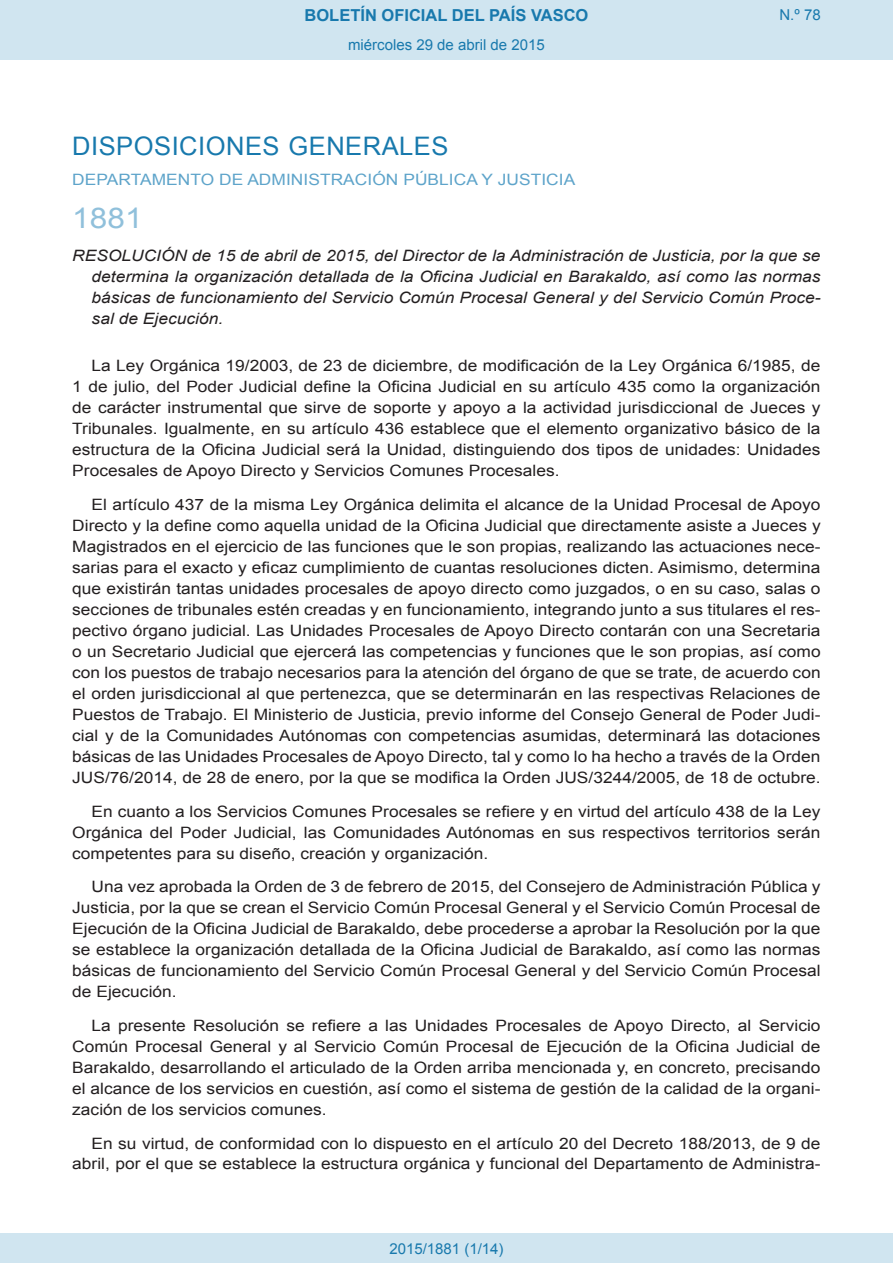
<style>
.page{position:relative;width:893px;height:1263px;background:#fff}
.page>*{position:absolute;margin:0;border:0;box-sizing:border-box;transform-origin:0 0}
.BOPVOrden{font:28.5px "Arial";color:#90c0db;scale:1.11 1}
.BOPVSeccion{font:25.5px "Arial";letter-spacing:.02em;color:#1879ad}
.t1{font:700 16.5px "Arial";color:#1879ad}
.BOPVDetalle{font:15.6px/21px "Arial";color:#231f20;text-align:justify;scale:1.11 1}
.BOPVTitulo{font:italic 15.6px/21px "Arial";color:#231f20;text-align:justify;scale:1.11 1}
.BOPVOrganismo{font:15.6px "Arial";letter-spacing:.005em;color:#5ea4ca;scale:1.11 1}
.Paginacion_Centro{font:15px "Arial";color:#1879ad}
</style>
<div class="page">
<div style="left:0;top:0;width:893px;height:60px;background:#d0e5f0"></div>
<div style="left:0;top:1233px;width:893px;height:30px;background:#d0e5f0"></div>
<p class="t1" style="left:305px;top:4px;width:285px">BOLETÍN OFICIAL DEL PAÍS VASCO</p>
<p class="Paginacion_Centro" style="left:348px;top:35px;width:198px">miércoles 29 de abril de 2015</p>
<p class="Paginacion_Centro" style="left:779px;top:5px;width:43px">N.º 78</p>
<p class="BOPVSeccion" style="left:72px;top:129px;width:378px">DISPOSICIONES GENERALES</p>
<p class="BOPVOrganismo" style="left:72px;top:169px;width:455px">DEPARTAMENTO DE ADMINISTRACIÓN PÚBLICA Y JUSTICIA</p>
<p class="BOPVOrden" style="left:72px;top:199px;width:65px">1881</p>
<p class="BOPVTitulo" style="left:92px;top:246px;width:658px;text-indent:-19px">RESOLUCIÓN de 15 de abril de 2015, del Director de la Administración de Justicia, por la que se determina la organización detallada de la Oficina Judicial en Barakaldo, así como las normas básicas de funcionamiento del Servicio Común Procesal General y del Servicio Común Proce&shy;sal de Ejecución.</p>
<p class="BOPVDetalle" style="left:72px;top:355px;width:676px;text-indent:19px">La Ley Orgánica 19/2003, de 23 de diciembre, de modificación de la Ley Orgánica 6/1985, de 1 de julio, del Poder Judicial define la Oficina Judicial en su artículo 435 como la organización de carácter instrumental que sirve de soporte y apoyo a la actividad jurisdiccional de Jueces y Tribunales. Igualmente, en su artículo 436 establece que el elemento organizativo básico de la estructura de la Oficina Judicial será la Unidad, distinguiendo dos tipos de unidades: Unidades Procesales de Apoyo Directo y Servicios Comunes Procesales.</p>
<p class="BOPVDetalle" style="left:72px;top:494px;width:676px;text-indent:19px">El artículo 437 de la misma Ley Orgánica delimita el alcance de la Unidad Procesal de Apoyo Directo y la define como aquella unidad de la Oficina Judicial que directamente asiste a Jueces y Magistrados en el ejercicio de las funciones que le son propias, realizando las actuaciones nece&shy;sarias para el exacto y eficaz cumplimiento de cuantas resoluciones dicten. Asimismo, determina que existirán tantas unidades procesales de apoyo directo como juzgados, o en su caso, salas o secciones de tribunales estén creadas y en funcionamiento, integrando junto a sus titulares el res&shy;pectivo órgano judicial. Las Unidades Procesales de Apoyo Directo contarán con una Secretaria o un Secretario Judicial que ejercerá las competencias y funciones que le son propias, así como con los puestos de trabajo necesarios para la atención del órgano de que se trate, de acuerdo con el orden jurisdiccional al que pertenezca, que se determinarán en las respectivas Relaciones de Puestos de Trabajo. El Ministerio de Justicia, previo informe del Consejo General de Poder Judi&shy;cial y de la Comunidades Autónomas con competencias asumidas, determinará las dotaciones básicas de las Unidades Procesales de Apoyo Directo, tal y como lo ha hecho a través de la Orden JUS/76/2014, de 28 de enero, por la que se modifica la Orden JUS/3244/2005, de 18 de octubre.</p>
<p class="BOPVDetalle" style="left:72px;top:801px;width:676px;text-indent:19px">En cuanto a los Servicios Comunes Procesales se refiere y en virtud del artículo 438 de la Ley Orgánica del Poder Judicial, las Comunidades Autónomas en sus respectivos territorios serán competentes para su diseño, creación y organización.</p>
<p class="BOPVDetalle" style="left:72px;top:876px;width:676px;text-indent:19px">Una vez aprobada la Orden de 3 de febrero de 2015, del Consejero de Administración Pública y Justicia, por la que se crean el Servicio Común Procesal General y el Servicio Común Procesal de Ejecución de la Oficina Judicial de Barakaldo, debe procederse a aprobar la Resolución por la que se establece la organización detallada de la Oficina Judicial de Barakaldo, así como las normas básicas de funcionamiento del Servicio Común Procesal General y del Servicio Común Procesal de Ejecución.</p>
<p class="BOPVDetalle" style="left:72px;top:1015px;width:676px;text-indent:19px">La presente Resolución se refiere a las Unidades Procesales de Apoyo Directo, al Servicio Común Procesal General y al Servicio Común Procesal de Ejecución de la Oficina Judicial de Barakaldo, desarrollando el articulado de la Orden arriba mencionada y, en concreto, precisando el alcance de los servicios en cuestión, así como el sistema de gestión de la calidad de la organi&shy;zación de los servicios comunes.</p>
<p class="BOPVDetalle" style="left:72px;top:1133px;width:676px;text-align:right">En su virtud, de conformidad con lo dispuesto en el artículo 20 del Decreto 188/2013, de 9 de abril, por el que se establece la estructura orgánica y funcional del Departamento de Administra-</p>
<p class="Paginacion_Centro" style="left:389px;top:1238px;width:116px">2015/1881 (1/14)</p>
</div>
